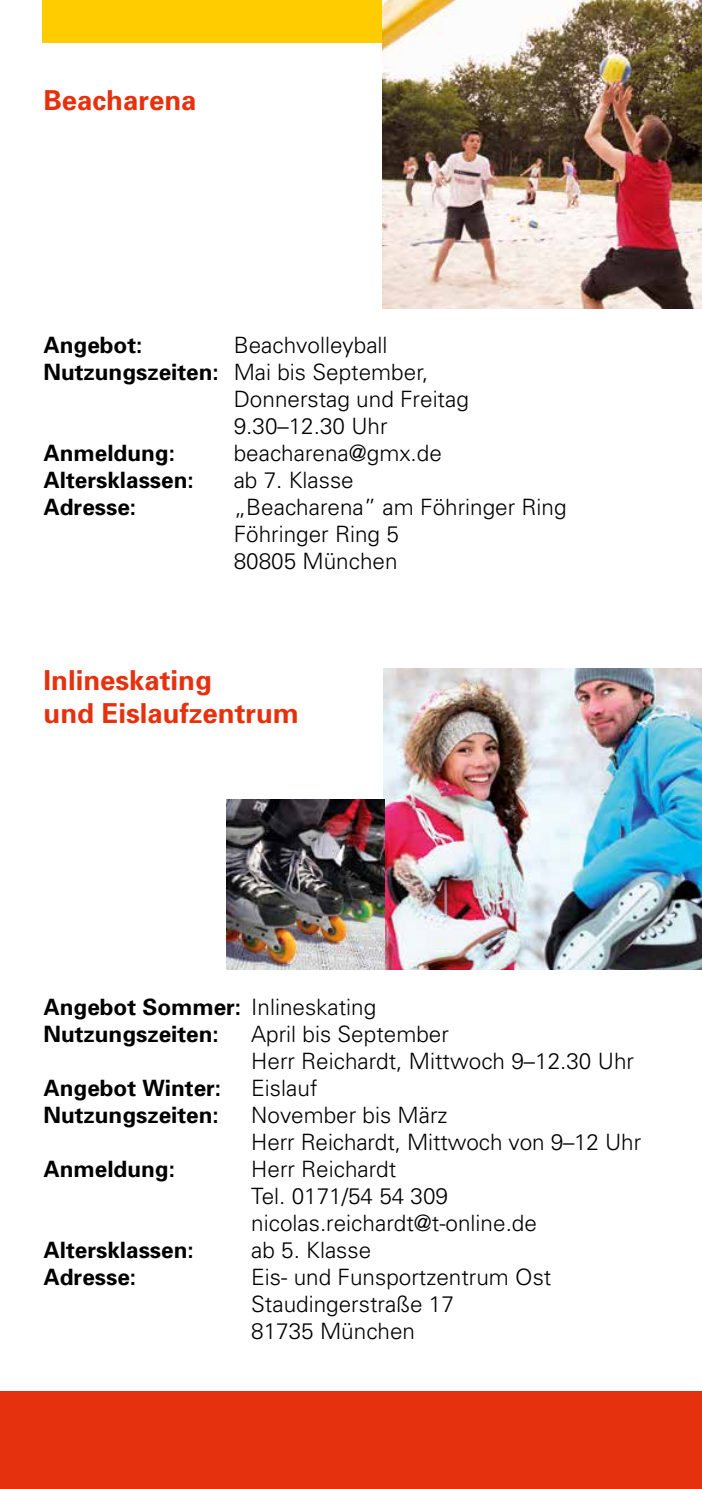
<style>
.page{position:relative;width:702px;height:1489px;background:#fff}
.page>*{position:absolute;margin:0;border:0;box-sizing:border-box;transform-origin:0 0}
.t1{font:700 27.5px/33px "Univers";color:#e6310e}
.t2{font:300 22.5px/27px "Univers";color:#000}
.t3{font:700 22.5px/27px "Univers";color:#000}
.s1{font-weight:700}
.s2{font-weight:300}
</style>
<div class="page">
<div style="left:0;top:1391px;width:702px;height:97px;background:#e6310e"></div>
<div style="left:43px;top:0;width:434px;height:43px;background:#fc0"></div>
<img style="left:383px;top:0;width:319px;height:308px">
<img style="left:383px;top:668px;width:319px;height:301px">
<img style="left:227px;top:799px;width:157px;height:170px">
<p class="t1" style="left:44px;top:84px;width:154px">Beacharena</p>
<p class="t3" style="left:44px;top:331px;width:100px">Angebot:</p>
<p class="t2" style="left:234px;top:331px;width:155px">Beachvolleyball</p>
<p class="t2" style="left:44px;top:358px;width:386px"><span class="s1">Nutzungszeiten:</span> Mai bis September,</p>
<p class="t2" style="left:234px;top:385px;width:237px">Donnerstag und Freitag</p>
<p class="t2" style="left:234px;top:412px;width:155px">9.30–12.30 Uhr</p>
<p class="t3" style="left:44px;top:439px;width:133px">Anmeldung:</p>
<p class="t2" style="left:234px;top:439px;width:210px">beacharena@gmx.de</p>
<p class="t3" style="left:44px;top:466px;width:152px">Altersklassen:</p>
<p class="t2" style="left:234px;top:466px;width:122px">ab 7. Klasse</p>
<p class="t3" style="left:44px;top:493px;width:94px">Adresse:</p>
<p class="t2" style="left:234px;top:493px;width:334px">„Beacharena” am Föhringer Ring<br>Föhringer Ring 5<br>80805 München</p>
<p class="t1" style="left:44px;top:663px;width:257px">Inlineskating<br>und Eislaufzentrum</p>
<p class="t3" style="left:44px;top:993px;width:334px">Angebot Sommer: <span class="s2">Inlineskating<br></span>Nutzungszeiten:</p>
<p class="t2" style="left:251px;top:1020px;width:384px">April bis September<br>Herr Reichardt, Mittwoch 9–12.30 Uhr</p>
<p class="t3" style="left:44px;top:1074px;width:179px">Angebot Winter:</p>
<p class="t2" style="left:251px;top:1074px;width:68px">Eislauf</p>
<p class="t3" style="left:44px;top:1101px;width:177px">Nutzungszeiten:</p>
<p class="t2" style="left:251px;top:1101px;width:391px">November bis März<br>Herr Reichardt, Mittwoch von 9–12 Uhr</p>
<p class="t3" style="left:44px;top:1155px;width:133px">Anmeldung:</p>
<p class="t2" style="left:251px;top:1155px;width:287px">Herr Reichardt<br>Tel. 0171/54 54 309 nicolas.reichardt@t-online.de</p>
<p class="t3" style="left:44px;top:1236px;width:152px">Altersklassen:</p>
<p class="t2" style="left:251px;top:1236px;width:122px">ab 5. Klasse</p>
<p class="t3" style="left:44px;top:1263px;width:94px">Adresse:</p>
<p class="t2" style="left:251px;top:1263px;width:302px">Eis- und Funsportzentrum Ost<br>Staudingerstraße 17<br>81735 München</p>
</div>
